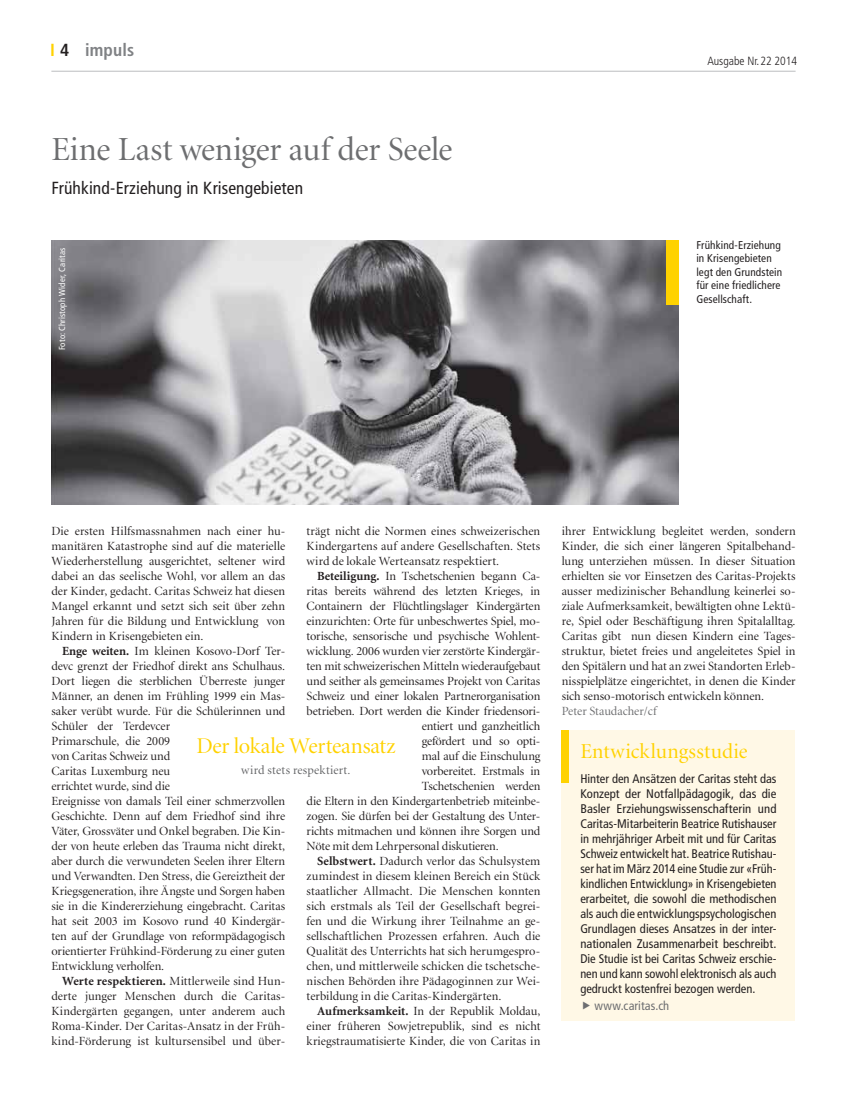
<style>
.page{position:relative;width:847px;height:1099px;background:#fff}
.page>*{position:absolute;margin:0;border:0;box-sizing:border-box;transform-origin:0 0}
.t1{font:33.75px "Minion Display";letter-spacing:-.01em;color:#6d6e70}
.t2{font:22.5px "Minion Display";letter-spacing:-.01em;color:#ffd200}
.t3{font:21.25px "Minion Display";letter-spacing:.01em;color:#ffd200}
.t4{font:condensed 17.5px "Frutiger LT Std";letter-spacing:.005em;color:#231f20}
.t5{font:700 condensed 17.5px "Frutiger LT Std";letter-spacing:.01em;color:#808285}
.t6{font:12.5px/15px "Minion Display";letter-spacing:-.005em;color:#231f20;text-align:justify}
.t7{font:condensed 12.5px/15px "Frutiger LT Std";color:#231f20;text-align:justify}
.t8{font:12.5px "Minion Display";letter-spacing:.02em;color:#636466}
.t9{font:12.5px "Minion Display";letter-spacing:-.005em;color:#6d6e70}
.t10{font:condensed 12.5px "Frutiger LT Std";letter-spacing:.005em;color:#6d6e70}
.t11{font:300 condensed 11.88px "Frutiger LT Std";color:#231f20}
.t12{font:condensed 11.25px/13.5px "Frutiger LT Std";letter-spacing:.01em;color:#231f20}
.t13{font:condensed 8.75px "Frutiger LT Std";letter-spacing:.015em;color:#fff}
.s1{color:#ffd200}
.s2{color:#231f20}
.s3{font-family:"Minion";font-weight:700}
</style>
<div class="page">
<hr style="left:51px;top:71px;width:744px;height:1px;background:#bbbdc0">
<img style="left:51px;top:240px;width:628px;height:264px">
<div style="left:666px;top:240px;width:13px;height:64px;background:#ffd200"></div>
<div style="left:561px;top:730px;width:234px;height:290px;background:#fff8e6"></div>
<div style="left:561px;top:730px;width:8px;height:53px;background:#ffd200"></div>
<h3 class="t5" style="left:50px;top:41px;width:85px"><span class="s1">I</span> <span class="s2">4</span> impuls</h3>
<h1 class="t1" style="left:51px;top:136px;width:403px">Eine Last weniger auf der Seele</h1>
<h3 class="t4" style="left:51px;top:179px;width:253px">Frühkind-Erziehung in Krisengebieten</h3>
<p class="t13" style="left:58px;top:350px;width:104px;rotate:-90deg">Foto: Christoph Wider, Caritas</p>
<p class="t11" style="left:707px;top:54px;width:91px">Ausgabe Nr. 22 2014</p>
<p class="t12" style="left:696px;top:239px;width:87px">Frühkind-Erziehung in Krisengebieten legt den Grundstein für eine friedlichere<br>Gesellschaft.</p>
<p class="t6" style="left:307px;top:524px;width:235px">trägt nicht die Normen eines schweizerischen Kindergartens auf andere Gesellschaften. Stets wird de lokale Werteansatz respektiert.</p>
<p class="t6" style="left:317px;top:569px;width:225px"><span class="s3">Beteiligung.</span> In Tschetschenien begann Ca-</p>
<p class="t6" style="left:307px;top:584px;width:235px">ritas bereits während des letzten Krieges, in</p>
<p class="t6" style="left:307px;top:599px;width:235px">Containern der Flüchtlingslager Kindergärten</p>
<p class="t6" style="left:307px;top:614px;width:235px">einzurichten: Orte für unbeschwertes Spiel, mo-</p>
<p class="t6" style="left:307px;top:629px;width:235px">torische, sensorische und psychische Wohlent-</p>
<p class="t6" style="left:307px;top:644px;width:235px">wicklung. 2006 wurden vier zerstörte Kindergär-</p>
<p class="t6" style="left:307px;top:659px;width:235px">ten mit schweizerischen Mitteln wiederaufgebaut</p>
<p class="t6" style="left:307px;top:674px;width:235px">und seither als gemeinsames Projekt von Caritas</p>
<p class="t6" style="left:307px;top:689px;width:235px">Schweiz und einer lokalen Partnerorganisation</p>
<p class="t6" style="left:307px;top:704px;width:235px">betrieben. Dort werden die Kinder friedensori-</p>
<p class="t6" style="left:422px;top:719px;width:120px">entiert und ganzheitlich</p>
<p class="t6" style="left:422px;top:734px;width:120px">gefördert und so opti-</p>
<p class="t6" style="left:422px;top:749px;width:120px">mal auf die Einschulung</p>
<p class="t6" style="left:422px;top:764px;width:120px">vorbereitet. Erstmals in</p>
<p class="t6" style="left:422px;top:779px;width:120px">Tschetschenien werden</p>
<p class="t6" style="left:307px;top:794px;width:235px">die Eltern in den Kindergartenbetrieb miteinbe-</p>
<p class="t6" style="left:307px;top:809px;width:235px">zogen. Sie dürfen bei der Gestaltung des Unter-</p>
<p class="t6" style="left:307px;top:824px;width:235px">richts mitmachen und können ihre Sorgen und</p>
<p class="t6" style="left:307px;top:839px;width:194px">Nöte mit dem Lehrpersonal diskutieren.</p>
<p class="t6" style="left:317px;top:854px;width:225px"><span class="s3">Selbstwert.</span> Dadurch verlor das Schulsystem</p>
<p class="t6" style="left:307px;top:869px;width:235px">zumindest in diesem kleinen Bereich ein Stück</p>
<p class="t6" style="left:307px;top:884px;width:235px">staatlicher Allmacht. Die Menschen konnten</p>
<p class="t6" style="left:307px;top:899px;width:235px">sich erstmals als Teil der Gesellschaft begrei-</p>
<p class="t6" style="left:307px;top:914px;width:235px">fen und die Wirkung ihrer Teilnahme an ge-</p>
<p class="t6" style="left:307px;top:929px;width:235px">sellschaftlichen Prozessen erfahren. Auch die</p>
<p class="t6" style="left:307px;top:944px;width:235px">Qualität des Unterrichts hat sich herumgespro-</p>
<p class="t6" style="left:307px;top:959px;width:235px">chen, und mittlerweile schicken die tschetsche-</p>
<p class="t6" style="left:307px;top:974px;width:235px">nischen Behörden ihre Pädagoginnen zur Wei-</p>
<p class="t6" style="left:307px;top:989px;width:196px">terbildung in die Caritas-Kindergärten.</p>
<p class="t6" style="left:317px;top:1004px;width:225px"><span class="s3">Aufmerksamkeit.</span> In der Republik Moldau,</p>
<p class="t6" style="left:307px;top:1019px;width:235px">einer früheren Sowjetrepublik, sind es nicht</p>
<p class="t6" style="left:307px;top:1034px;width:235px">kriegstraumatisierte Kinder, die von Caritas in</p>
<p class="t6" style="left:51px;top:524px;width:235px">Die ersten Hilfsmassnahmen nach einer hu&shy;manitären Katastrophe sind auf die materielle Wiederherstellung ausgerichtet, seltener wird dabei an das seelische Wohl, vor allem an das der Kinder, gedacht. Caritas Schweiz hat diesen Mangel erkannt und setzt sich seit über zehn Jahren für die Bildung und Entwicklung von Kindern in Krisengebieten ein.</p>
<p class="t6" style="left:51px;top:644px;width:235px;text-align:left;text-indent:11px"><span class="s3">Enge weiten.</span> Im kleinen Kosovo-Dorf Ter&shy;devc grenzt der Friedhof direkt ans Schulhaus.<br>Dort liegen die sterblichen Überreste junger Männer, an denen im Frühling 1999 ein Mas&shy;saker verübt wurde. Für die Schülerinnen und Schüler der Terdevcer<br>Primarschule, die 2009<br>von Caritas Schweiz und<br>Caritas Luxemburg neu<br>errichtet wurde, sind die<br>Ereignisse von damals Teil einer schmerzvollen Geschichte. Denn auf dem Friedhof sind ihre Väter, Grossväter und Onkel begraben. Die Kin&shy;der von heute erleben das Trauma nicht direkt, aber durch die verwundeten Seelen ihrer Eltern und Verwandten. Den Stress, die Gereiztheit der Kriegsgeneration, ihre Ängste und Sorgen haben sie in die Kindererziehung eingebracht. Caritas hat seit 2003 im Kosovo rund 40 Kindergär&shy;ten auf der Grundlage von reformpädagogisch orien tierter Frühkind-Förderung zu einer guten Entwicklung verholfen.</p>
<p class="t6" style="left:51px;top:974px;width:235px;text-indent:11px"><span class="s3">Werte respektieren.</span> Mittlerweile sind Hun&shy;derte junger Menschen durch die Caritas-Kindergärten gegangen, unter anderem auch Roma-Kinder. Der Caritas-Ansatz in der Früh&shy;kind-Förderung ist kultursensibel und über-</p>
<h2 class="t2" style="left:196px;top:737px;width:200px">Der lokale Werteansatz</h2>
<p class="t8" style="left:241px;top:764px;width:111px">wird stets respektiert.</p>
<p class="t6" style="left:562px;top:524px;width:235px">ihrer Entwicklung begleitet werden, sondern Kinder, die sich einer längeren Spitalbehand&shy;lung unterziehen müssen. In dieser Situation erhielten sie vor Einsetzen des Caritas-Projekts ausser medizinischer Behandlung keinerlei so&shy;ziale Aufmerksamkeit, bewältigten ohne Lektü&shy;re, Spiel oder Beschäftigung ihren Spitalalltag.<br>Caritas gibt nun diesen Kindern eine Tages&shy;struktur, bietet freies und angeleitetes Spiel in den Spitälern und hat an zwei Standorten Erleb&shy;nisspielplätze eingerichtet, in denen die Kinder sich senso-motorisch entwickeln können.</p>
<p class="t9" style="left:562px;top:706px;width:96px">Peter Staudacher/cf</p>
<h3 class="t3" style="left:580px;top:742px;width:169px">Entwicklungsstudie</h3>
<p class="t7" style="left:580px;top:772px;width:198px">Hinter den Ansätzen der Caritas steht das Konzept der Notfallpädagogik, das die Basler Erziehungswissenschafterin und Caritas-Mitarbeiterin Beatrice Rutishauser in mehrjähriger Arbeit mit und für Caritas Schweiz entwickelt hat. Beatrice Rutishau&shy;ser hat im März 2014 eine Studie zur «Früh&shy;kindlichen Entwicklung» in Krisengebieten erarbeitet, die sowohl die methodischen als auch die entwicklungspsychologischen Grundlagen dieses Ansatzes in der inter&shy;nationalen Zusammenarbeit beschreibt.<br>Die Studie ist bei Caritas Schweiz erschie&shy;nen und kann sowohl elektronisch als auch gedruckt kostenfrei bezogen werden.</p>
<p class="t10" style="left:594px;top:999px;width:76px">www.caritas.ch</p>
</div>
